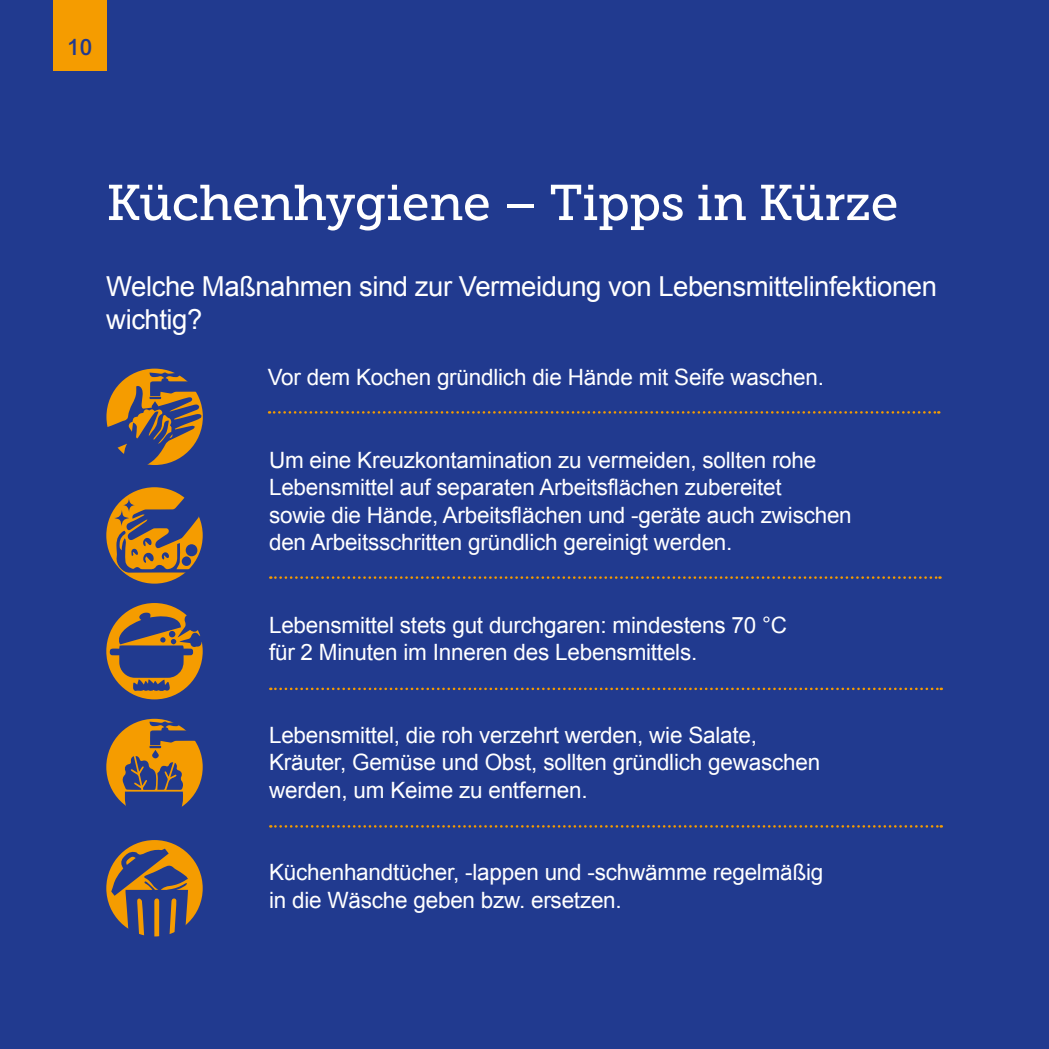
<style>
.page{position:relative;width:1049px;height:1049px;background:#213a8f}
.page>*{position:absolute;margin:0;border:0;box-sizing:border-box;transform-origin:0 0}
.t1{font:50px "Museo Slab 500";letter-spacing:-.01em;color:#fff}
.t2{font:27.5px/33px "Arial";letter-spacing:-.015em;color:#fff}
.t3{font:22.5px/27.5px "Arial";letter-spacing:-.01em;color:#fff}
.t4{font:500 22.5px "Arial MT Pro";color:#213a8f}
</style>
<div class="page">
<div style="left:53px;top:0;width:53px;height:71px;background:#f59c00"></div>
<div style="left:106px;top:719px;width:97px;height:96px;background:#f59c00;border-radius:50%"></div>
<svg style="left:122px;top:721px;width:81px;height:94px"></svg>
<div style="left:106px;top:603px;width:97px;height:96px;background:#f59c00;border-radius:50%"></div>
<svg style="left:110px;top:612px;width:93px;height:79px"></svg>
<div style="left:106px;top:840px;width:97px;height:96px;background:#f59c00;border-radius:50%"></div>
<svg style="left:111px;top:849px;width:77px;height:88px"></svg>
<svg style="left:269px;top:411px;width:670px;height:3px"></svg>
<svg style="left:270px;top:576px;width:670px;height:3px"></svg>
<svg style="left:270px;top:688px;width:672px;height:2px"></svg>
<svg style="left:270px;top:825px;width:672px;height:3px"></svg>
<div style="left:106px;top:487px;width:97px;height:97px;background:#f59c00;border-radius:50%"></div>
<svg style="left:114px;top:493px;width:87px;height:80px"></svg>
<svg style="left:106px;top:372px;width:97px;height:93px"></svg>
<p class="t4" style="left:67px;top:34px;width:26px">10</p>
<h1 class="t1" style="left:106px;top:175px;width:794px">Küchenhygiene – Tipps in Kürze</h1>
<p class="t2" style="left:106px;top:270px;width:832px">Welche Maßnahmen sind zur Vermeidung von Lebensmittelinfektionen wichtig?</p>
<p class="t3" style="left:268px;top:364px;width:558px">Vor dem Kochen gründlich die Hände mit Seife waschen.</p>
<p class="t3" style="left:269px;top:446px;width:584px">Um eine Kreuzkontamination zu vermeiden, sollten rohe Lebensmittel auf separaten Arbeitsflächen zubereitet<br>sowie die Hände, Arbeitsflächen und -geräte auch zwischen den Arbeitsschritten gründlich gereinigt werden.</p>
<p class="t3" style="left:269px;top:611px;width:519px">Lebensmittel stets gut durchgaren: mindestens 70 °C für 2 Minuten im Inneren des Lebensmittels.</p>
<p class="t3" style="left:269px;top:721px;width:553px">Lebensmittel, die roh verzehrt werden, wie Salate,<br>Kräuter, Gemüse und Obst, sollten gründlich gewaschen werden, um Keime zu entfernen.</p>
<p class="t3" style="left:269px;top:859px;width:556px">Küchenhandtücher, -lappen und -schwämme regelmäßig in die Wäsche geben bzw. ersetzen.</p>
</div>
